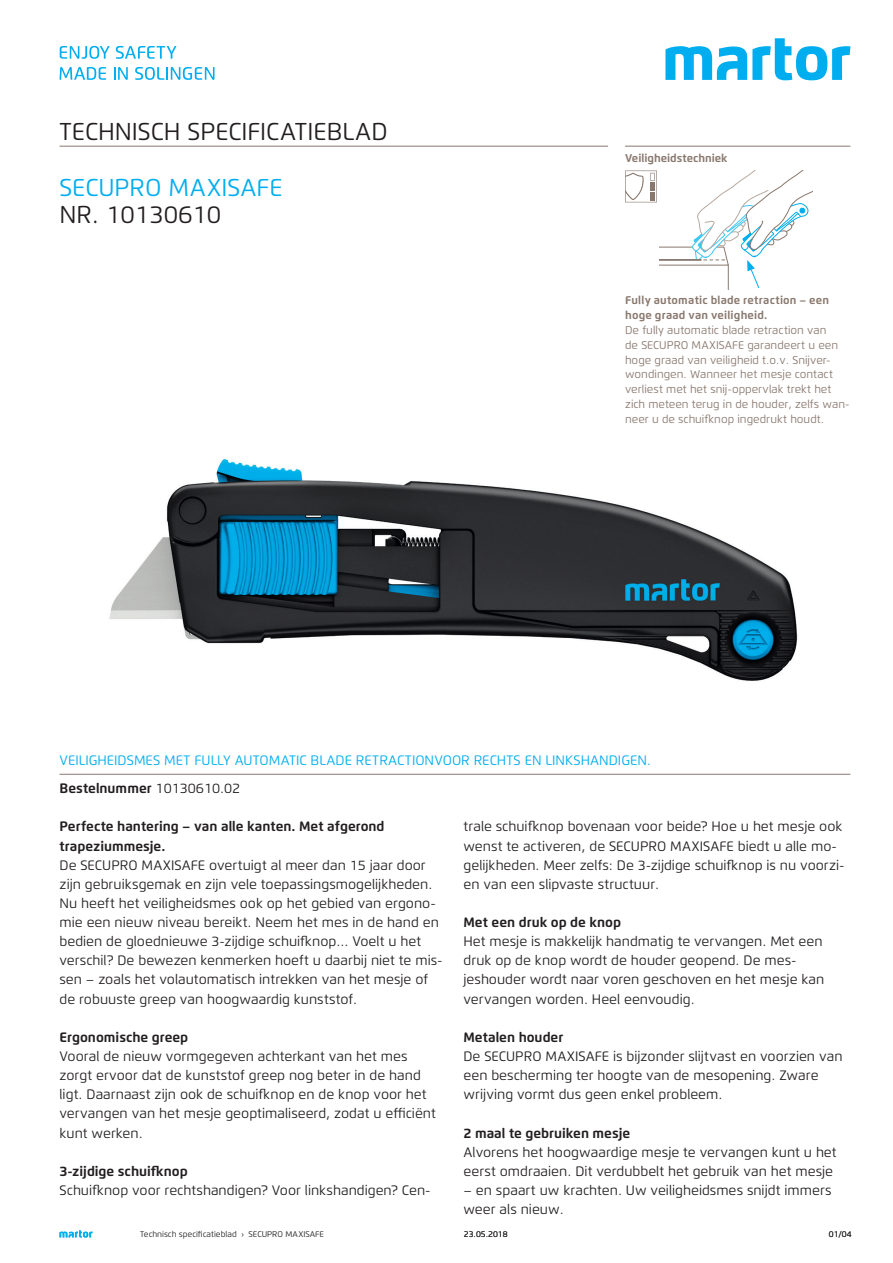
<style>
.page{position:relative;width:893px;height:1263px;background:#fff}
.page>*{position:absolute;margin:0;border:0;box-sizing:border-box;transform-origin:0 0}
.t1{font:24.3px "Flexo";color:#231f20}
.t2{font:24.3px "Flexo";color:#00aeef}
.t3{font:13.65px/19.2px "Flexo";color:#231f20}
.t4{font:700 13.65px/19.2px "Flexo";color:#231f20}
.t5{font:13.65px "Flexo";color:#00aeef}
.t6{font:11.25px/14.9px "Flexo";color:#89786e}
.t7{font:700 11.25px/14.9px "Flexo";letter-spacing:.02em;color:#89786e}
.t8{font:700 11.25px "Flexo";color:#89786e}
.t9{font:8.25px "Flexo";color:#231f20}
.s1{font-weight:400}
</style>
<div class="page">
<svg style="left:60px;top:1230px;width:32px;height:7px"></svg>
<img style="left:109px;top:459px;width:689px;height:222px">
<svg style="left:625px;top:171px;width:187px;height:119px"></svg>
<div style="left:650px;top:192px;width:5px;height:8px;background:#89786e"></div>
<div style="left:650px;top:182px;width:5px;height:8px;background:#89786e"></div>
<svg style="left:665px;top:38px;width:185px;height:42px"></svg>
<svg style="left:60px;top:46px;width:50px;height:13px"></svg>
<svg style="left:116px;top:46px;width:60px;height:13px"></svg>
<svg style="left:60px;top:67px;width:46px;height:13px"></svg>
<svg style="left:114px;top:67px;width:14px;height:13px"></svg>
<svg style="left:135px;top:67px;width:80px;height:13px"></svg>
<hr style="left:60px;top:774px;width:790px;height:1px;background:#89786e">
<hr style="left:625px;top:146px;width:225px;height:1px;background:#89786e">
<hr style="left:60px;top:146px;width:548px;height:1px;background:#89786e">
<h1 class="t1" style="left:60px;top:117px;width:330px">TECHNISCH SPECIFICATIEBLAD</h1>
<h1 class="t2" style="left:60px;top:172px;width:224px">SECUPRO MAXISAFE</h1>
<h1 class="t1" style="left:60px;top:200px;width:163px">NR. 10130610</h1>
<p class="t8" style="left:625px;top:151px;width:104px">Veiligheidstechniek</p>
<p class="t7" style="left:625px;top:293px;width:206px">Fully automatic blade retraction – een hoge graad van veiligheid.</p>
<p class="t6" style="left:625px;top:322px;width:226px">De fully automatic blade retraction van<br>de SECUPRO MAXISAFE garandeert u een hoge graad van veiligheid t.o.v. Snijver&shy;wondingen. Wanneer het mesje contact verliest met het snij-oppervlak trekt het zich meteen terug in de houder, zelfs wan&shy;neer u de schuifknop ingedrukt houdt.</p>
<p class="t5" style="left:60px;top:752px;width:593px">VEILIGHEIDSMES MET FULLY AUTOMATIC BLADE RETRACTIONVOOR RECHTS EN LINKSHANDIGEN.</p>
<p class="t4" style="left:60px;top:779px;width:182px">Bestelnummer <span class="s1">10130610.02</span></p>
<p class="t4" style="left:60px;top:817px;width:327px">Perfecte hantering – van alle kanten. Met afgerond trapeziummesje.</p>
<p class="t3" style="left:60px;top:855px;width:385px">De SECUPRO MAXISAFE overtuigt al meer dan 15 jaar door zijn gebruiksgemak en zijn vele toepassingsmogelijkheden.<br>Nu heeft het veiligheidsmes ook op het gebied van ergono&shy;mie een nieuw niveau bereikt. Neem het mes in de hand en bedien de gloednieuwe 3-zijdige schuifknop... Voelt u het verschil? De bewezen kenmerken hoeft u daarbij niet te mis&shy;sen – zoals het volautomatisch intrekken van het mesje of de robuuste greep van hoogwaardig kunststof.</p>
<p class="t4" style="left:60px;top:1027px;width:130px">Ergonomische greep</p>
<p class="t3" style="left:60px;top:1046px;width:378px">Vooral de nieuw vormgegeven achterkant van het mes zorgt ervoor dat de kunststof greep nog beter in de hand ligt. Daarnaast zijn ook de schuifknop en de knop voor het vervangen van het mesje geoptimaliseerd, zodat u efficiënt kunt werken.</p>
<p class="t4" style="left:60px;top:1161px;width:130px">3-zijdige schuifknop</p>
<p class="t3" style="left:60px;top:1180px;width:373px">Schuifknop voor rechtshandigen? Voor linkshandigen? Cen-</p>
<p class="t9" style="left:140px;top:1229px;width:185px">Technisch specificatieblad › SECUPRO MAXISAFE</p>
<p class="t3" style="left:463px;top:817px;width:383px">trale schuifknop bovenaan voor beide? Hoe u het mesje ook wenst te activeren, de SECUPRO MAXISAFE biedt u alle mo&shy;gelijkheden. Meer zelfs: De 3-zijdige schuifknop is nu voorzi&shy;en van een slipvaste structuur.</p>
<p class="t4" style="left:463px;top:912px;width:159px">Met een druk op de knop</p>
<p class="t3" style="left:463px;top:932px;width:362px">Het mesje is makkelijk handmatig te vervangen. Met een druk op de knop wordt de houder geopend. De mes&shy;jeshouder wordt naar voren geschoven en het mesje kan vervangen worden. Heel eenvoudig.</p>
<p class="t4" style="left:463px;top:1027px;width:101px">Metalen houder</p>
<p class="t3" style="left:463px;top:1046px;width:381px">De SECUPRO MAXISAFE is bijzonder slijtvast en voorzien van een bescherming ter hoogte van de mesopening. Zware wrijving vormt dus geen enkel probleem.</p>
<p class="t4" style="left:463px;top:1123px;width:168px">2 maal te gebruiken mesje</p>
<p class="t3" style="left:463px;top:1142px;width:375px">Alvorens het hoogwaardige mesje te vervangen kunt u het eerst omdraaien. Dit verdubbelt het gebruik van het mesje</p>
<p class="t3" style="left:463px;top:1180px;width:370px">– en spaart uw krachten. Uw veiligheidsmes snijdt immers weer als nieuw.</p>
<p class="t9" style="left:464px;top:1229px;width:45px">23.05.2018</p>
<p class="t9" style="left:829px;top:1229px;width:24px">01/04</p>
</div>
